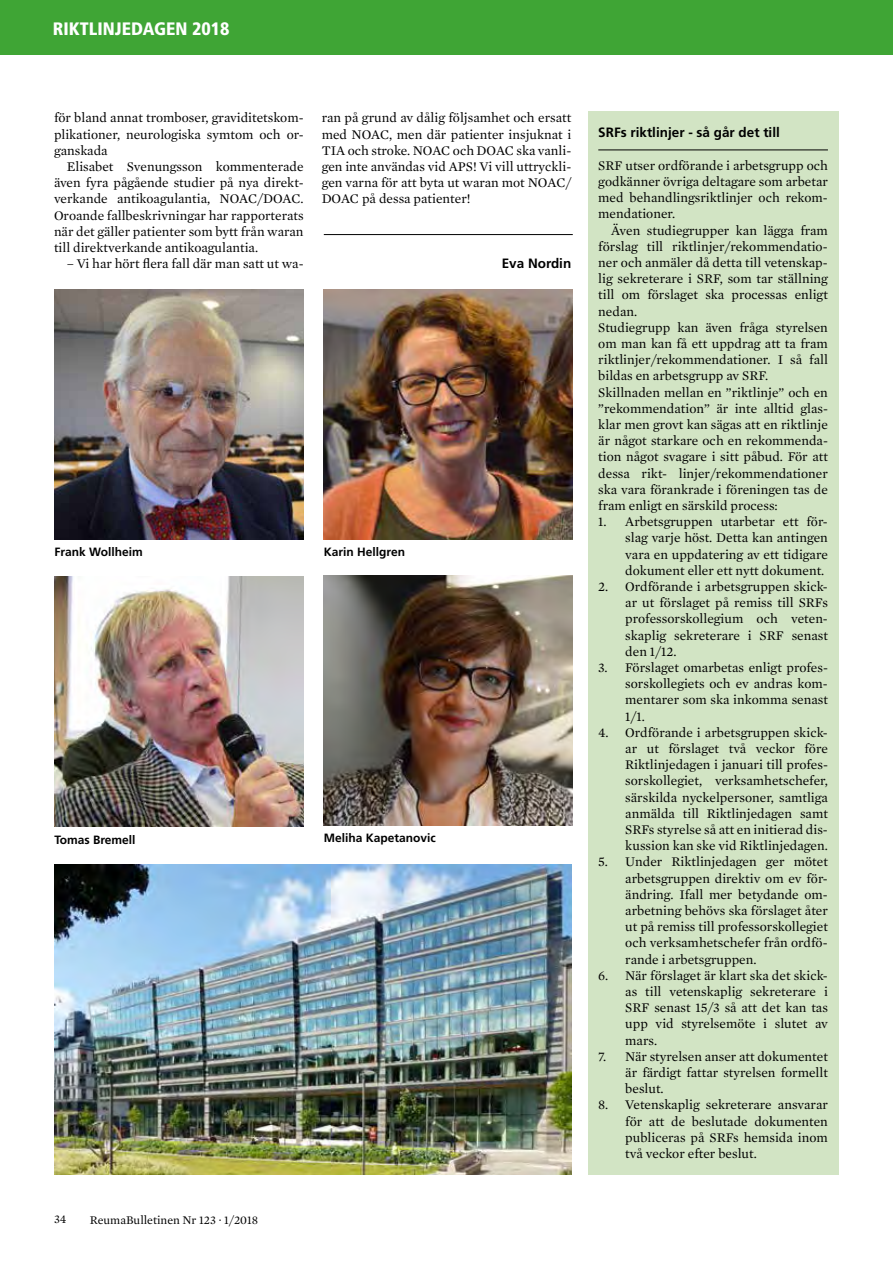
<style>
.page{position:relative;width:893px;height:1263px;background:#fff}
.page>*{position:absolute;margin:0;border:0;box-sizing:border-box;transform-origin:0 0}
.t1{font:900 condensed 18px "Frutiger";color:#fff}
.t2{font:13.5px/16.2px "Mercury Text G1";color:#000;text-align:justify}
.t3{font:700 13.5px "Frutiger";color:#000}
.t4{font:700 12px "Frutiger";color:#000}
.t5{font:12px "Mercury Text G1";color:#000}
</style>
<div class="page">
<div style="left:588px;top:112px;width:251px;height:1063px;background:#d2e4c4"></div>
<div style="left:0;top:0;width:893px;height:54px;background:#3fa535"></div>
<img style="left:54px;top:289px;width:249px;height:250px">
<img style="left:323px;top:289px;width:250px;height:250px">
<img style="left:323px;top:575px;width:250px;height:250px">
<img style="left:54px;top:577px;width:249px;height:250px">
<img style="left:54px;top:865px;width:517px;height:310px">
<hr style="left:324px;top:234px;width:249px;height:1px;background:#000">
<hr style="left:598px;top:150px;width:230px;height:1px;background:#000">
<h1 class="t1" style="left:53px;top:18px;width:178px">RIKTLINJEDAGEN 2018</h1>
<p class="t2" style="left:54px;top:109px;width:251px">för bland annat tromboser, graviditetskom&shy;plikationer, neurologiska symtom och or&shy;ganskada</p>
<p class="t2" style="left:54px;top:158px;width:251px;text-indent:13px">Elisabet Svenungsson kommenterade även fyra pågående studier på nya direkt&shy;verkande antikoagulantia, NOAC/DOAC.<br>Oroande fallbeskrivningar har rapporterats när det gäller patienter som bytt från waran till direktverkande antikoagulantia.</p>
<p class="t2" style="left:67px;top:255px;width:238px">– Vi har hört flera fall där man satt ut wa-</p>
<p class="t2" style="left:322px;top:109px;width:251px">ran på grund av dålig följsamhet och ersatt med NOAC, men där patienter insjuknat i TIA och stroke. NOAC och DOAC ska vanli&shy;gen inte användas vid APS! Vi vill uttryckli&shy;gen varna för att byta ut waran mot NOAC/ DOAC på dessa patienter!</p>
<p class="t3" style="left:502px;top:256px;width:71px">Eva Nordin</p>
<p class="t4" style="left:54px;top:545px;width:90px">Frank Wollheim</p>
<p class="t4" style="left:324px;top:545px;width:83px">Karin Hellgren</p>
<p class="t4" style="left:54px;top:832px;width:83px">Tomas Bremell</p>
<p class="t4" style="left:324px;top:831px;width:114px">Meliha Kapetanovic</p>
<p class="t5" style="left:54px;top:1210px;width:14px">34</p>
<p class="t5" style="left:90px;top:1211px;width:170px">ReumaBulletinen Nr 123 · 1/2018</p>
<p class="t3" style="left:598px;top:125px;width:183px">SRFs riktlinjer - så går det till</p>
<p class="t2" style="left:598px;top:156px;width:231px">SRF utser ordförande i arbetsgrupp och godkänner övriga deltagare som arbetar med behandlingsriktlinjer och rekom&shy;mendationer.</p>
<p class="t2" style="left:598px;top:221px;width:231px;text-align:left;text-indent:13px">Även studiegrupper kan lägga fram förslag till riktlinjer/rekommendatio&shy;ner och anmäler då detta till vetenskap&shy;lig sekreterare i SRF, som tar ställning till om förslaget ska processas enligt nedan.<br>Studiegrupp kan även fråga styrelsen om man kan få ett uppdrag att ta fram riktlinjer/rekommendationer. I så fall bildas en arbetsgrupp av SRF.<br>Skillnaden mellan en ”riktlinje” och en ”rekommendation” är inte alltid glas&shy;klar men grovt kan sägas att en riktlinje är något starkare och en rekommenda&shy;tion något svagare i sitt påbud. För att dessa rikt- linjer/rekommendationer ska vara förankrade i föreningen tas de fram enligt en särskild process:</p>
<p class="t2" style="left:625px;top:513px;width:204px;text-indent:-27px">1. Arbetsgruppen utarbetar ett för&shy;slag varje höst. Detta kan antingen vara en uppdatering av ett tidigare dokument eller ett nytt dokument.</p>
<p class="t2" style="left:625px;top:578px;width:204px;text-indent:-27px">2. Ordförande i arbetsgruppen skick&shy;ar ut förslaget på remiss till SRFs professorskollegium och veten&shy;skaplig sekreterare i SRF senast den 1/12.</p>
<p class="t2" style="left:625px;top:659px;width:204px;text-indent:-27px">3. Förslaget omarbetas enligt profes&shy;sorskollegiets och ev andras kom&shy;mentarer som ska inkomma senast 1/1.</p>
<p class="t2" style="left:625px;top:723px;width:204px;text-indent:-27px">4. Ordförande i arbetsgruppen skick&shy;ar ut förslaget två veckor före Riktlinjedagen i januari till profes&shy;sorskollegiet, verksamhetschefer, särskilda nyckelpersoner, samtliga anmälda till Riktlinjedagen samt SRFs styrelse så att en initierad dis&shy;kussion kan ske vid Riktlinjedagen.</p>
<p class="t2" style="left:625px;top:853px;width:204px;text-indent:-27px">5. Under Riktlinjedagen ger mötet arbetsgruppen direktiv om ev för&shy;ändring. Ifall mer betydande om&shy;arbetning behövs ska förslaget åter ut på remiss till professorskollegiet och verksamhetschefer från ordfö&shy;rande i arbetsgruppen.</p>
<p class="t2" style="left:625px;top:966px;width:204px;text-indent:-27px">6. När förslaget är klart ska det skick&shy;as till vetenskaplig sekreterare i SRF senast 15/3 så att det kan tas upp vid styrelsemöte i slutet av mars.</p>
<p class="t2" style="left:625px;top:1047px;width:204px;text-indent:-27px">7. När styrelsen anser att dokumentet är färdigt fattar styrelsen formellt beslut.</p>
<p class="t2" style="left:625px;top:1096px;width:204px;text-indent:-27px">8. Vetenskaplig sekreterare ansvarar för att de beslutade dokumenten publiceras på SRFs hemsida inom två veckor efter beslut.</p>
</div>
